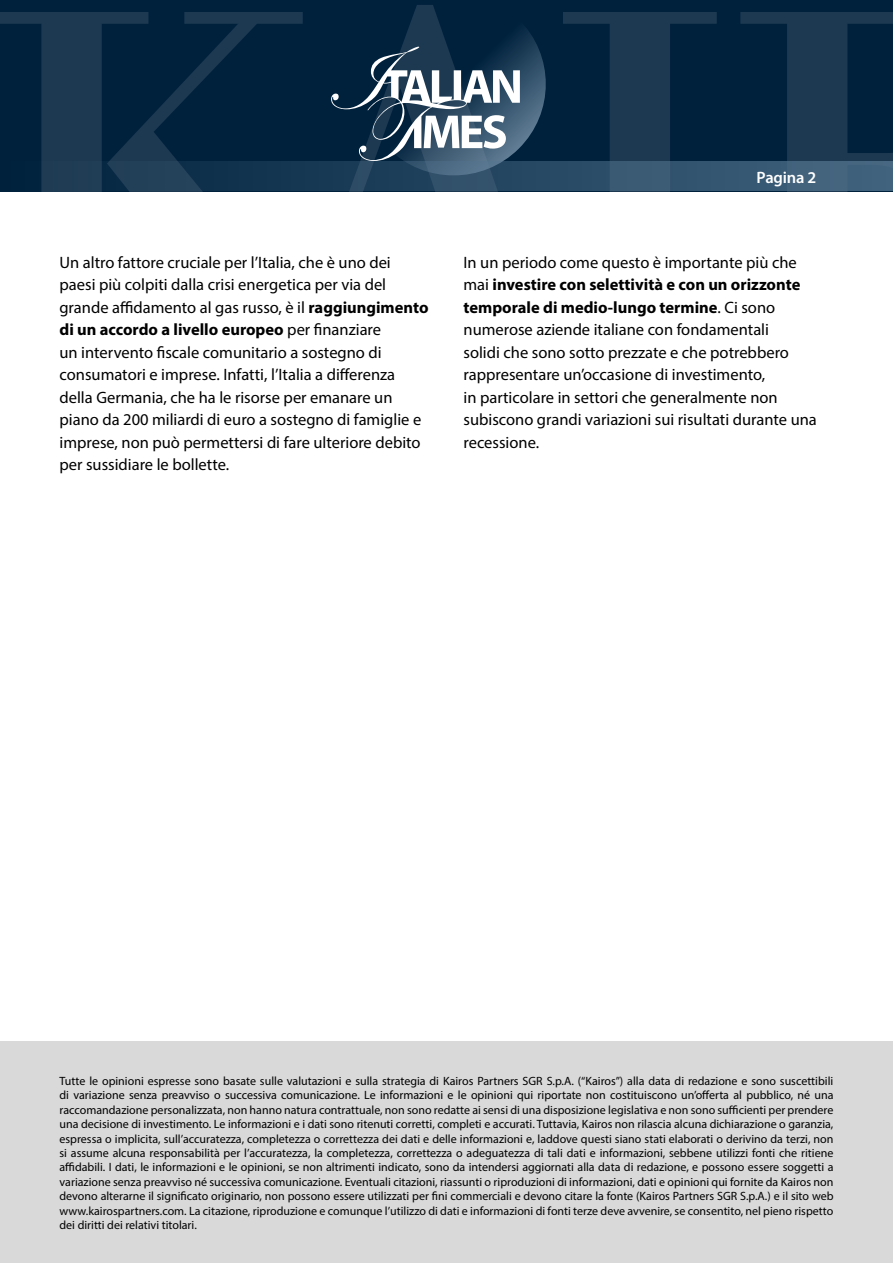
<style>
.page{position:relative;width:893px;height:1263px;background:#fff}
.page>*{position:absolute;margin:0;border:0;box-sizing:border-box;transform-origin:0 0}
.t1{font:16.5px/22.5px "Myriad Pro";color:#000}
.t2{font:600 16.5px "Myriad Pro";letter-spacing:-.01em;color:#fff}
.t3{font:12px/14.4px "Myriad Pro";color:#000;text-align:justify}
.s1{font-weight:700}
</style>
<div class="page">
<svg style="left:0;top:0;width:893px;height:192px;background:#092842"></svg>
<svg style="left:331px;top:19px;width:224px;height:143px;background:#3b556b"></svg>
<svg style="left:0;top:162px;width:893px;height:29px;background:#284862"></svg>
<div style="left:0;top:1042px;width:893px;height:221px;background:#d9d9d9"></div>
<p class="t1" style="left:60px;top:250px;width:371px">Un altro fattore cruciale per l’Italia, che è uno dei paesi più colpiti dalla crisi energetica per via del grande affidamento al gas russo, è il <span class="s1">raggiungimento di un accordo a livello europeo</span> per finanziare<br>un intervento fiscale comunitario a sostegno di consumatori e imprese. Infatti, l’Italia a differenza della Germania, che ha le risorse per emanare un piano da 200 miliardi di euro a sostegno di famiglie e imprese, non può permettersi di fare ulteriore debito per sussidiare le bollette.</p>
<h1 class="t2" style="left:757px;top:167px;width:61px">Pagina 2</h1>
<p class="t1" style="left:463px;top:250px;width:355px">In un periodo come questo è importante più che mai <span class="s1">investire con selettività e con un orizzonte temporale di medio-lungo termine</span>. Ci sono numerose aziende italiane con fondamentali<br>solidi che sono sotto prezzate e che potrebbero rappresentare un’occasione di investimento,<br>in particolare in settori che generalmente non subiscono grandi variazioni sui risultati durante una recessione.</p>
<p class="t3" style="left:60px;top:1073px;width:775px">Tutte le opinioni espresse sono basate sulle valutazioni e sulla strategia di Kairos Partners SGR S.p.A. (“Kairos”) alla data di redazione e sono suscettibili di variazione senza preavviso o successiva comunicazione. Le informazioni e le opinioni qui riportate non costituiscono un’offerta al pubblico, né una raccomandazione personalizzata, non hanno natura contrattuale, non sono redatte ai sensi di una disposizione legislativa e non sono sufficienti per prendere una decisione di investimento. Le informazioni e i dati sono ritenuti corretti, completi e accurati. Tuttavia, Kairos non rilascia alcuna dichiarazione o garanzia, espressa o implicita, sull’accuratezza, completezza o correttezza dei dati e delle informazioni e, laddove questi siano stati elaborati o derivino da terzi, non si assume alcuna responsabilità per l’accuratezza, la completezza, correttezza o adeguatezza di tali dati e informazioni, sebbene utilizzi fonti che ritiene affidabili. I dati, le informazioni e le opinioni, se non altrimenti indicato, sono da intendersi aggiornati alla data di redazione, e possono essere soggetti a variazione senza preavviso né successiva comunicazione. Eventuali citazioni, riassunti o riproduzioni di informazioni, dati e opinioni qui fornite da Kairos non devono alterarne il significato originario, non possono essere utilizzati per fini commerciali e devono citare la fonte (Kairos Partners SGR S.p.A.) e il sito web www.kairospartners.com. La citazione, riproduzione e comunque l’utilizzo di dati e informazioni di fonti terze deve avvenire, se consentito, nel pieno rispetto dei diritti dei relativi titolari.</p>
</div>
